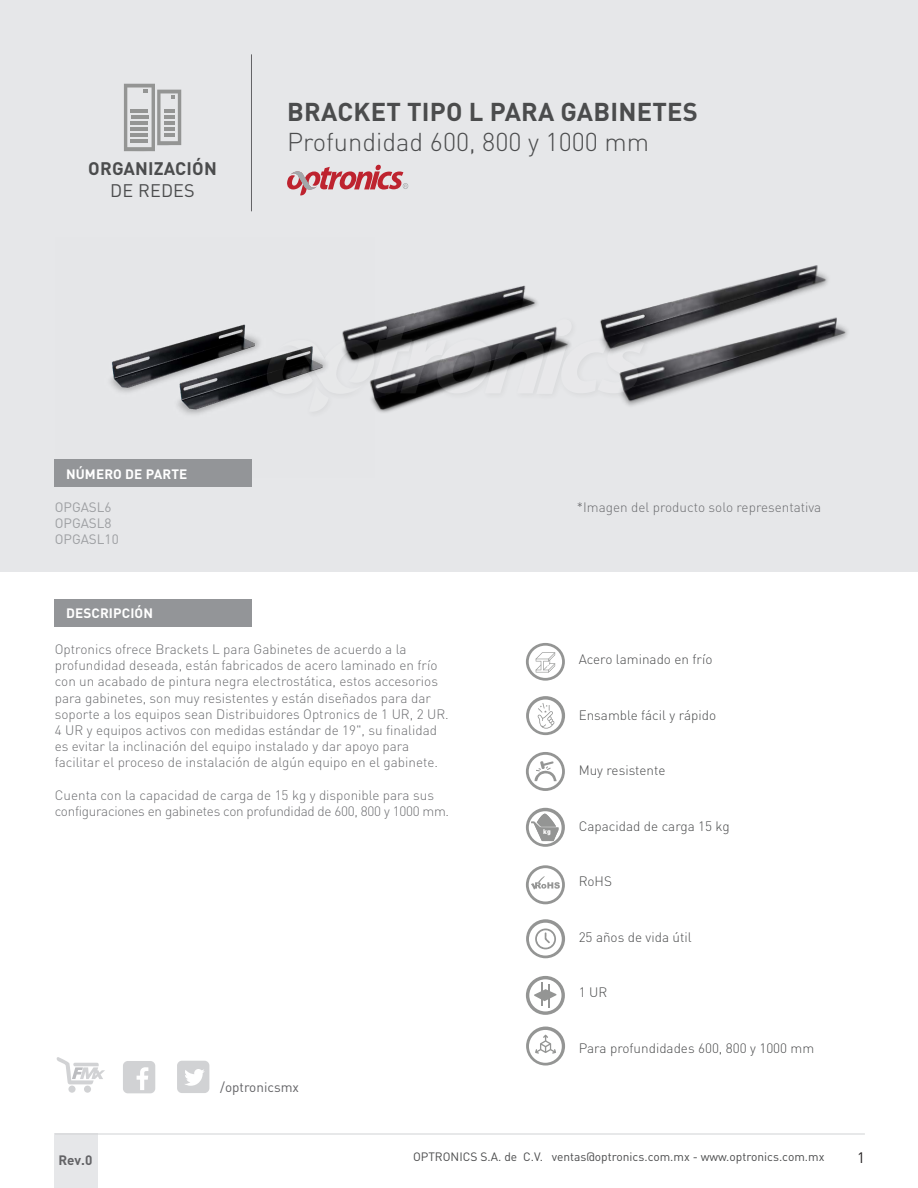
<style>
.page{position:relative;width:918px;height:1188px;background:#fff}
.page>*{position:absolute;margin:0;border:0;box-sizing:border-box;transform-origin:0 0}
.t1{font:700 25.5px "DIN Pro";letter-spacing:.01em;color:#4b4c4d}
.t2{font:300 25.5px "DIN Pro";color:#4b4c4d}
.t3{font:700 18px "DIN Pro";letter-spacing:.01em;color:#4b4c4d}
.t4{font:18px "DIN Pro";letter-spacing:.01em;color:#4b4c4d}
.t5{font:15px "DIN Pro";color:#231f20}
.t6{font:300 13.5px/16.2px "DIN Pro";color:#6c6d70}
.t7{font:300 13.5px "DIN Pro";color:#4b4c4d}
.t8{font:300 13.5px/16.2px "DIN Pro";letter-spacing:-.02em;color:#6c6d70}
.t9{font:700 13.5px "DIN Pro";letter-spacing:.01em;color:#fff}
.t10{font:13.5px/16.2px "DIN Pro";color:#9d9fa2}
.t11{font:13.5px "DIN Pro";color:#636366}
.t12{font:700 13.5px "DIN Pro";color:#636366}
.t13{font:12px "DIN Pro";color:#4b4c4d}
.t14{font:900 6.75px "DIN Pro";color:#fff}
</style>
<div class="page">
<div style="left:1px;top:0;width:917px;height:572px;background:#e6e7e9"></div>
<div style="left:54px;top:1134px;width:44px;height:54px;background:#e6e7e9"></div>
<hr style="left:55px;top:1134px;width:810px;height:1px;background:#d1d2d4">
<hr style="left:251px;top:54px;width:1px;height:157px;background:#636366">
<svg style="left:287px;top:165px;width:121px;height:30px"></svg>
<svg style="left:124px;top:84px;width:57px;height:67px"></svg>
<img style="left:110px;top:324px;width:151px;height:91px">
<img style="left:431px;top:285px;width:107px;height:24px">
<img style="left:653px;top:385px;width:45px;height:15px">
<svg style="left:526px;top:643px;width:39px;height:38px"></svg>
<div style="left:54px;top:459px;width:198px;height:28px;background:#939598"></div>
<div style="left:68px;top:1086px;width:8px;height:7px;background:#d1d2d4;border-radius:50%"></div>
<div style="left:84px;top:1086px;width:7px;height:7px;background:#d1d2d4;border-radius:50%"></div>
<svg style="left:56px;top:1057px;width:49px;height:27px"></svg>
<div style="left:123px;top:1061px;width:32px;height:32px;background:#d1d2d4;border-radius:5px"></div>
<svg style="left:137px;top:1067px;width:11px;height:23px"></svg>
<div style="left:177px;top:1061px;width:32px;height:32px;background:#d1d2d4;border-radius:5px"></div>
<svg style="left:185px;top:1069px;width:20px;height:17px"></svg>
<div style="left:54px;top:599px;width:197px;height:27px;background:#939598"></div>
<svg style="left:526px;top:696px;width:39px;height:39px"></svg>
<svg style="left:526px;top:752px;width:39px;height:39px"></svg>
<svg style="left:526px;top:808px;width:39px;height:39px"></svg>
<svg style="left:526px;top:865px;width:39px;height:39px"></svg>
<svg style="left:526px;top:919px;width:39px;height:39px"></svg>
<svg style="left:526px;top:976px;width:39px;height:39px"></svg>
<hr style="left:548px;top:984px;width:2px;height:24px;background:#949594">
<img style="left:415px;top:309px;width:113px;height:4px">
<img style="left:626px;top:265px;width:222px;height:120px">
<svg style="left:526px;top:1027px;width:39px;height:39px"></svg>
<img style="left:261px;top:313px;width:392px;height:100px">
<svg style="left:266px;top:319px;width:378px;height:93px"></svg>
<h2 class="t3" style="left:88px;top:156px;width:130px">ORGANIZACIÓN</h2>
<h2 class="t4" style="left:110px;top:178px;width:86px">DE REDES</h2>
<h1 class="t1" style="left:287px;top:95px;width:412px">BRACKET TIPO L PARA GABINETES</h1>
<h1 class="t2" style="left:287px;top:125px;width:364px">Profundidad 600, 800 y 1000 mm</h1>
<p class="t9" style="left:66px;top:464px;width:123px">NÚMERO DE PARTE</p>
<p class="t10" style="left:55px;top:498px;width:65px">OPGASL6<br>OPGASL8<br>OPGASL10</p>
<p class="t9" style="left:66px;top:604px;width:88px">DESCRIPCIÓN</p>
<p class="t6" style="left:577px;top:498px;width:246px">*Imagen del producto solo representativa</p>
<p class="t6" style="left:55px;top:640px;width:396px">Optronics ofrece Brackets L para Gabinetes de acuerdo a la profundidad deseada, están fabricados de acero laminado en frío con un acabado de pintura negra electrostática, estos accesorios para gabinetes, son muy resistentes y están diseñados para dar soporte a los equipos sean Distribuidores Optronics de 1 UR, 2 UR.<br>4 UR y equipos activos con medidas estándar de 19", su finalidad es evitar la inclinación del equipo instalado y dar apoyo para facilitar el proceso de instalación de algún equipo en el gabinete.</p>
<p class="t8" style="left:55px;top:786px;width:396px">Cuenta con la capacidad de carga de 15 kg y disponible para sus configuraciones en gabinetes con profundidad de 600, 800 y 1000 mm.</p>
<p class="t11" style="left:220px;top:1078px;width:80px">/optronicsmx</p>
<p class="t14" style="left:543px;top:827px;width:9px">kg</p>
<p class="t7" style="left:579px;top:650px;width:135px">Acero laminado en frío</p>
<p class="t7" style="left:579px;top:706px;width:139px">Ensamble fácil y rápido</p>
<p class="t7" style="left:579px;top:761px;width:88px">Muy resistente</p>
<p class="t7" style="left:579px;top:817px;width:153px">Capacidad de carga 15 kg</p>
<p class="t7" style="left:579px;top:872px;width:35px">RoHS</p>
<p class="t7" style="left:579px;top:928px;width:114px">25 años de vida útil</p>
<p class="t7" style="left:579px;top:983px;width:30px">1 UR</p>
<p class="t7" style="left:579px;top:1039px;width:237px">Para profundidades 600, 800 y 1000 mm</p>
<p class="t12" style="left:58px;top:1151px;width:35px">Rev.0</p>
<p class="t13" style="left:413px;top:1149px;width:413px">OPTRONICS S.A. de C.V. ventas@optronics.com.mx - www.optronics.com.mx</p>
<p class="t5" style="left:857px;top:1148px;width:9px">1</p>
</div>
